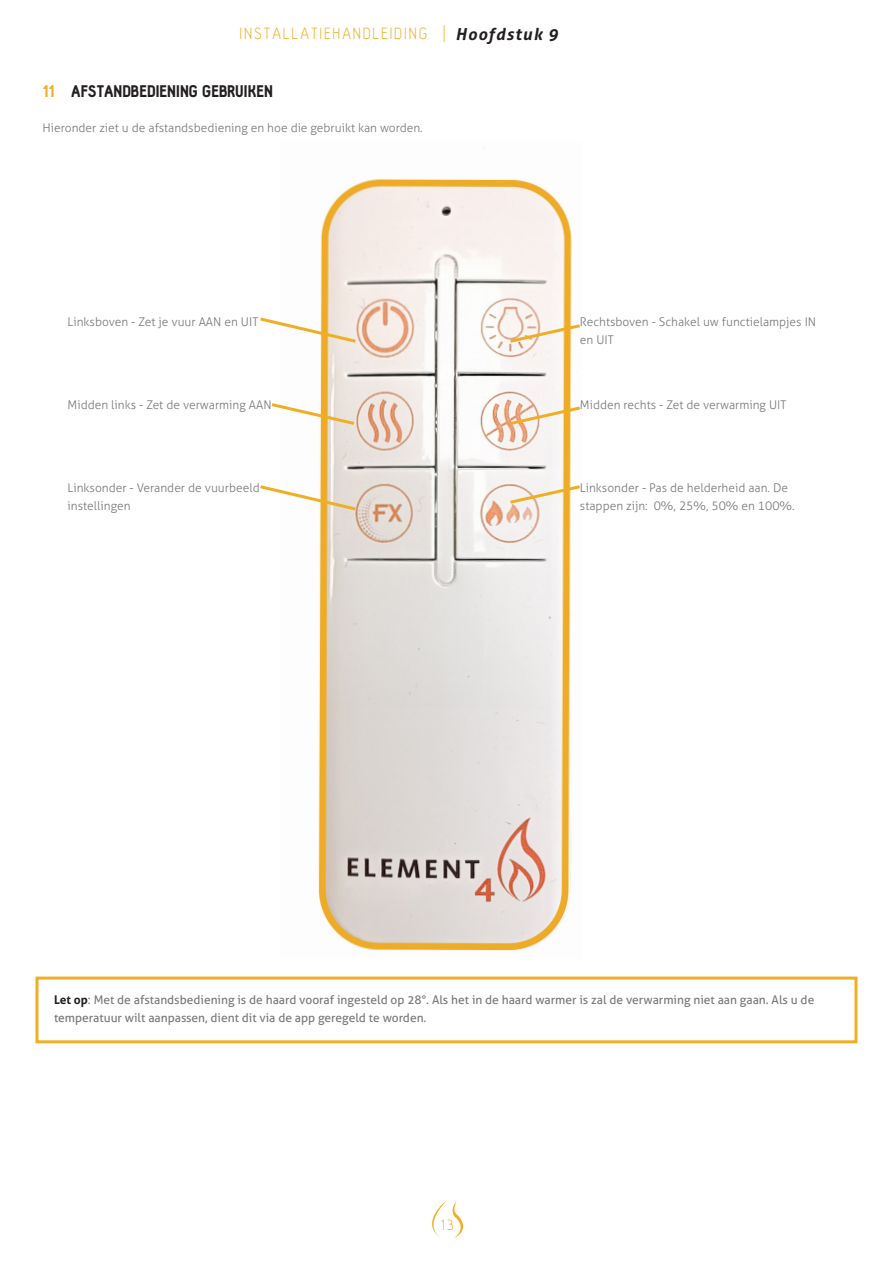
<style>
.page{position:relative;width:893px;height:1263px;background:#fff}
.page>*{position:absolute;margin:0;border:0;box-sizing:border-box;transform-origin:0 0}
.t1{font:300 18px "Hallosans";letter-spacing:.11em;color:#f0ae25}
.t2{font:900 16.5px "Hallosans";color:#231f20}
.t3{font:300 16.5px "Hallosans";color:#f0ae25}
.t4{font:300 12px/18px "Aller";color:#76787b}
.Warning{font:12px/18px "Aller";color:#76787b}
.s1{font-family:"Aller";font-weight:700;font-style:italic;font-size:16.5px;color:#231f20}
.s2{color:#f0ae25}
.s3{font-weight:700;color:#231f20}
</style>
<div class="page">
<svg style="left:432px;top:1202px;width:13px;height:36px"></svg>
<svg style="left:453px;top:1201px;width:10px;height:37px"></svg>
<img style="left:318px;top:147px;width:254px;height:804px">
<div style="left:35px;top:976px;width:822px;height:67px;border:3px solid #f0ae25"></div>
<svg style="left:507px;top:404px;width:73px;height:23px"></svg>
<svg style="left:507px;top:322px;width:73px;height:23px"></svg>
<svg style="left:507px;top:483px;width:73px;height:23px"></svg>
<svg style="left:260px;top:315px;width:99px;height:30px"></svg>
<svg style="left:271px;top:401px;width:87px;height:26px"></svg>
<svg style="left:260px;top:483px;width:99px;height:30px"></svg>
<h1 class="t1" style="left:240px;top:24px;width:320px">INSTALLATIEHANDLEIDING | <span class="s1">Hoofdstuk 9</span></h1>
<p class="t2" style="left:43px;top:82px;width:232px"><span class="s2">11</span> AFSTANDBEDIENING GEBRUIKEN</p>
<p class="t4" style="left:43px;top:118px;width:382px">Hieronder ziet u de afstandsbediening en hoe die gebruikt kan worden.</p>
<p class="t4" style="left:68px;top:313px;width:192px">Linksboven - Zet je vuur AAN en UIT</p>
<p class="t4" style="left:580px;top:313px;width:238px">Rechtsboven - Schakel uw functielampjes IN en UIT</p>
<p class="t4" style="left:68px;top:396px;width:205px">Midden links - Zet de verwarming AAN</p>
<p class="t4" style="left:580px;top:396px;width:208px">Midden rechts - Zet de verwarming UIT</p>
<p class="t4" style="left:68px;top:479px;width:194px">Linksonder - Verander de vuurbeeld instellingen</p>
<p class="t4" style="left:580px;top:479px;width:216px">Linksonder - Pas de helderheid aan. De stappen zijn: 0%, 25%, 50% en 100%.</p>
<p class="Warning" style="left:54px;top:991px;width:762px"><span class="s3">Let op</span>: Met de afstandsbediening is de haard vooraf ingesteld op 28°. Als het in de haard warmer is zal de verwarming niet aan gaan. Als u de temperatuur wilt aanpassen, dient dit via de app geregeld te worden.</p>
<h2 class="t3" style="left:441px;top:1216px;width:14px">13</h2>
</div>
